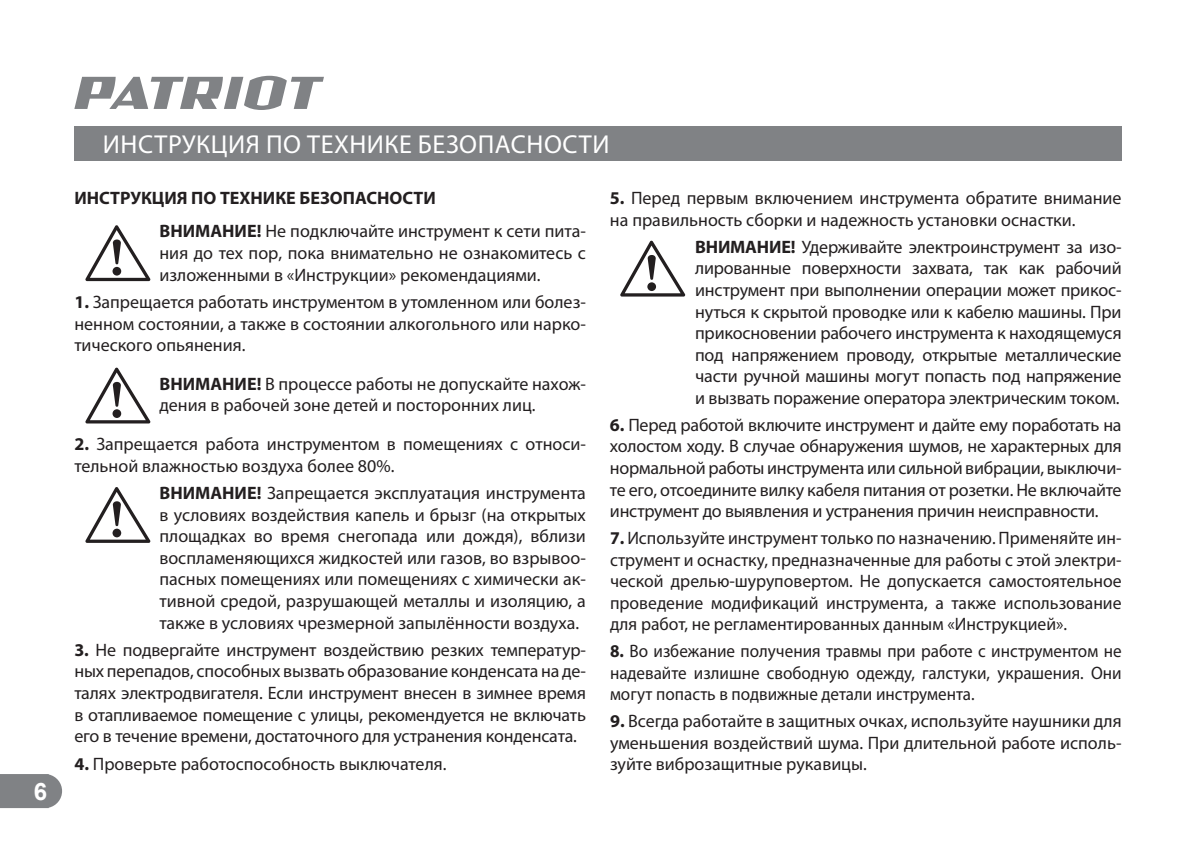
<style>
.page{position:relative;width:1196px;height:847px;background:#fff}
.page>*{position:absolute;margin:0;border:0;box-sizing:border-box;transform-origin:0 0}
.t1{font:26px "Myriad Pro";letter-spacing:.02em;color:#fff}
.t2{font:700 24px "Arial";color:#fff}
.t3{font:18px/21.6px "Myriad Pro";color:#231f20;text-align:justify}
.t4{font:18px/21.6px "Myriad Pro";color:#231f20;text-align:justify;scale:.95 1}
.t5{font:700 18px/33px "Myriad Pro";color:#231f20}
.s1{font-weight:400}
.s2{font-weight:700}
</style>
<div class="page">
<div style="left:0;top:774px;width:62px;height:34px;background:#808285"></div>
<svg style="left:74px;top:76px;width:250px;height:34px"></svg>
<div style="left:74px;top:127px;width:1047px;height:34px;background:#808285"></div>
<svg style="left:85px;top:225px;width:66px;height:56px"></svg>
<svg style="left:85px;top:367px;width:66px;height:56px"></svg>
<svg style="left:85px;top:487px;width:66px;height:56px"></svg>
<svg style="left:620px;top:240px;width:65px;height:56px"></svg>
<h2 class="t2" style="left:34px;top:775px;width:15px">6</h2>
<h1 class="t1" style="left:103px;top:129px;width:508px">ИНСТРУКЦИЯ ПО ТЕХНИКЕ БЕЗОПАСНОСТИ</h1>
<p class="t5" style="left:159px;top:182px;width:428px;text-indent:-85px">ИНСТРУКЦИЯ ПО ТЕХНИКЕ БЕЗОПАСНОСТИ<br>ВНИМАНИЕ! <span class="s1">Не подключайте инструмент к сети пита-</span></p>
<p class="t3" style="left:159px;top:242px;width:428px">ния до тех пор, пока внимательно не ознакомитесь с изложенными в «Инструкции» рекомендациями.</p>
<p class="t3" style="left:74px;top:291px;width:513px"><span class="s2">1.</span> Запрещается работать инструментом в утомленном или болез&shy;ненном состоянии, а также в состоянии алкогольного или нарко&shy;тического опьянения.</p>
<p class="t3" style="left:159px;top:372px;width:428px"><span class="s2">ВНИМАНИЕ!</span> В процессе работы не допускайте нахож&shy;дения в рабочей зоне детей и посторонних лиц.</p>
<p class="t3" style="left:74px;top:433px;width:513px"><span class="s2">2.</span> Запрещается работа инструментом в помещениях с относи&shy;тельной влажностью воздуха более 80%.</p>
<p class="t3" style="left:159px;top:482px;width:428px"><span class="s2">ВНИМАНИЕ!</span> Запрещается эксплуатация инструмента в условиях воздействия капель и брызг (на открытых площадках во время снегопада или дождя), вблизи воспламеняющихся жидкостей или газов, во взрывоо&shy;пасных помещениях или помещениях с химически ак&shy;тивной средой, разрушающей металлы и изоляцию, а также в условиях чрезмерной запылённости воздуха.</p>
<p class="t3" style="left:74px;top:638px;width:513px"><span class="s2">3.</span> Не подвергайте инструмент воздействию резких температур&shy;ных перепадов, способных вызвать образование конденсата на де&shy;талях электродвигателя. Если инструмент внесен в зимнее время в отапливаемое помещение с улицы, рекомендуется не включать его в течение времени, достаточного для устранения конденсата.</p>
<p class="t3" style="left:74px;top:752px;width:374px"><span class="s2">4.</span> Проверьте работоспособность выключателя.</p>
<p class="t3" style="left:610px;top:187px;width:513px"><span class="s2">5.</span> Перед первым включением инструмента обратите внимание на правильность сборки и надежность установки оснастки.</p>
<p class="t3" style="left:695px;top:235px;width:428px"><span class="s2">ВНИМАНИЕ!</span> Удерживайте электроинструмент за изо&shy;лированные поверхности захвата, так как рабочий инструмент при выполнении операции может прикос&shy;нуться к скрытой проводке или к кабелю машины. При прикосновении рабочего инструмента к находящемуся под напряжением проводу, открытые металлические части ручной машины могут попасть под напряжение и вызвать поражение оператора электрическим током.</p>
<p class="t3" style="left:610px;top:413px;width:513px"><span class="s2">6.</span> Перед работой включите инструмент и дайте ему поработать на холостом ходу. В случае обнаружения шумов, не характерных для нормальной работы инструмента или сильной вибрации, выключи&shy;те его, отсоедините вилку кабеля питания от розетки. Не включайте инструмент до выявления и устранения причин неисправности.</p>
<p class="t3" style="left:610px;top:527px;width:513px"><span class="s2">7.</span> Используйте инструмент только по назначению. Применяйте ин&shy;струмент и оснастку, предназначенные для работы с этой электри&shy;ческой дрелью-шуруповертом. Не допускается самостоятельное проведение модификаций инструмента, а также использование для работ, не регламентированных данным «Инструкцией».</p>
<p class="t4" style="left:610px;top:640px;width:540px"><span class="s2">8.</span> Во избежание получения травмы при работе с инструментом не надевайте излишне свободную одежду, галстуки, украшения. Они могут попасть в подвижные детали инструмента.</p>
<p class="t3" style="left:610px;top:710px;width:513px"><span class="s2">9.</span> Всегда работайте в защитных очках, используйте наушники для уменьшения воздействий шума. При длительной работе исполь&shy;зуйте виброзащитные рукавицы.</p>
</div>
